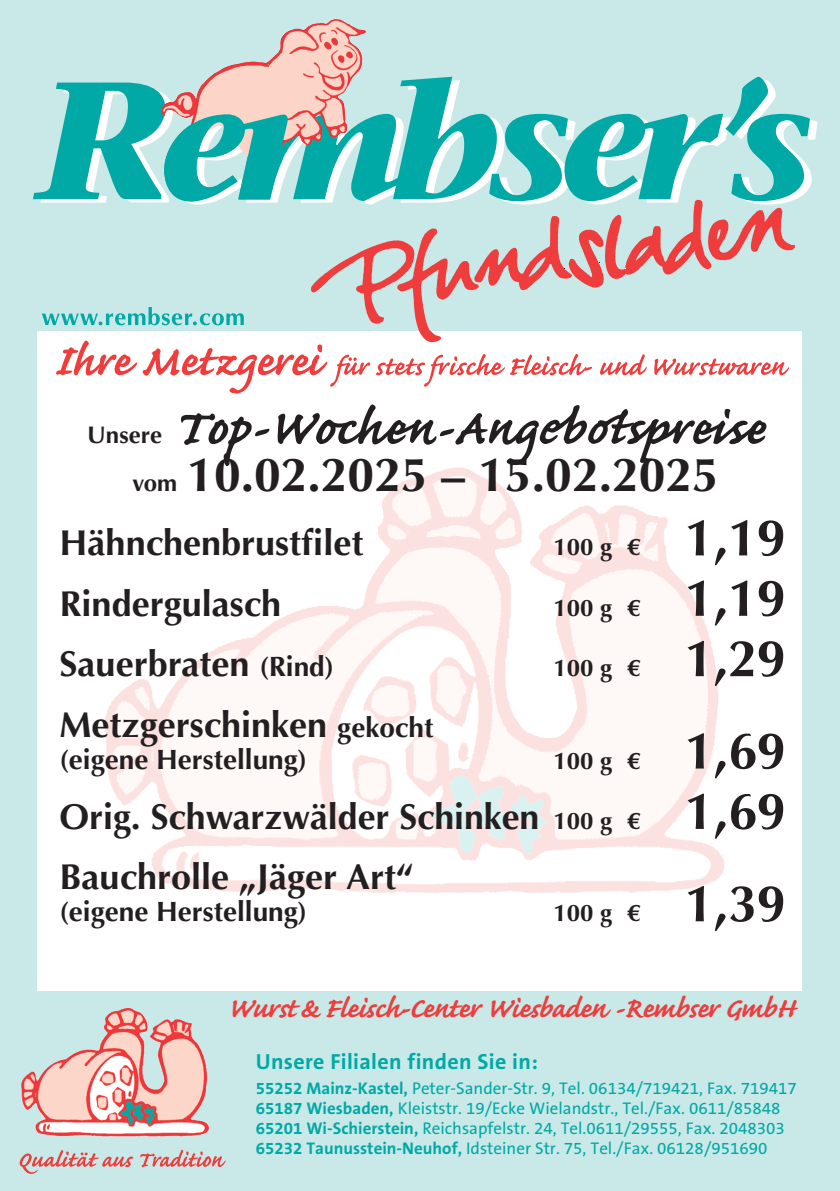
<style>
.page{position:relative;width:840px;height:1191px;background:#fff}
.page>*{position:absolute;margin:0;border:0;box-sizing:border-box;transform-origin:0 0}
.t1{font:700 64px "Caflisch Script Pro";color:#231f20}
.t2{font:700 48px "Optima";color:#231f20}
.t3{font:700 36px/60.4px "Optima";color:#231f20}
.t4{font:700 36px "Caflisch Script Pro";letter-spacing:-.02em;color:#ee3d3c}
.t5{font:700 28px "Optima";color:#231f20}
.t6{font:700 24px "Optima";color:#231f20}
.t7{font:700 22px "The Sans B W7";letter-spacing:.015em;color:#00a9a5}
.t8{font:17px/20px "The Sans B W5 Plain";color:#00a9a5}
.s1{font-size:24px}
.s2{font-size:52px}
.s3{font-size:28px}
.s4{font-family:"The Sans B W7";font-weight:700}
</style>
<div class="page">
<div style="left:0;top:0;width:839px;height:1191px;background:#c9e8e8"></div>
<div style="left:37px;top:331px;width:764px;height:659px;background:#fff"></div>
<svg style="left:33px;top:114px;width:776px;height:87px"></svg>
<img style="left:105px;top:467px;width:619px;height:426px">
<svg style="left:42px;top:20px;width:752px;height:373px"></svg>
<svg style="left:20px;top:1150px;width:113px;height:23px"></svg>
<svg style="left:140px;top:1149px;width:86px;height:18px"></svg>
<img style="left:21px;top:1008px;width:188px;height:129px">
<h1 class="t1" style="left:172px;top:395px;width:593px">Top-Wochen-Angebotspreise</h1>
<h3 class="t6" style="left:87px;top:421px;width:76px">Unsere</h3>
<h2 class="t2" style="left:132px;top:447px;width:587px"><span class="s1">vom</span> 10.02.2025 – 15.02.2025</h2>
<h3 class="t3" style="left:60px;top:513px;width:305px">Hähnchenbrustfilet</h3>
<h3 class="t6" style="left:553px;top:533px;width:234px">100 g € <span class="s2">1,19</span></h3>
<h3 class="t3" style="left:60px;top:574px;width:223px">Rindergulasch</h3>
<h3 class="t6" style="left:553px;top:593px;width:234px">100 g € <span class="s2">1,19</span></h3>
<h3 class="t3" style="left:60px;top:634px;width:276px">Sauerbraten <span class="s3">(Rind)</span></h3>
<h3 class="t6" style="left:553px;top:654px;width:234px">100 g € <span class="s2">1,29</span></h3>
<h3 class="t3" style="left:60px;top:694px;width:375px">Metzgerschinken <span class="s3">gekocht</span></h3>
<h3 class="t5" style="left:60px;top:742px;width:249px">(eigene Herstellung)</h3>
<h3 class="t6" style="left:553px;top:746px;width:234px">100 g € <span class="s2">1,69</span></h3>
<h3 class="t3" style="left:60px;top:787px;width:727px">Orig. Schwarzwälder Schinken <span class="s1">100 g €</span> <span class="s2">1,69<br></span>Bauchrolle „Jäger Art“</h3>
<h3 class="t5" style="left:60px;top:895px;width:249px">(eigene Herstellung)</h3>
<h3 class="t6" style="left:553px;top:899px;width:234px">100 g € <span class="s2">1,39</span></h3>
<h3 class="t4" style="left:227px;top:990px;width:569px">Wurst&amp;Fleisch-Center Wiesbaden -Rembser GmbH</h3>
<p class="t7" style="left:255px;top:1047px;width:283px">Unsere Filialen finden Sie in:</p>
<p class="t8" style="left:255px;top:1078px;width:542px"><span class="s4">55252 Mainz-Kastel,</span> Peter-Sander-Str. 9, Tel. 06134/719421, Fax. 719417<br><span class="s4">65187 Wiesbaden,</span> Kleiststr. 19/Ecke Wielandstr., Tel./Fax. 0611/85848<br><span class="s4">65201 Wi-Schierstein,</span> Reichsapfelstr. 24, Tel.0611/29555, Fax. 2048303<br><span class="s4">65232 Taunusstein-Neuhof,</span> Idsteiner Str. 75, Tel./Fax. 06128/951690</p>
</div>
